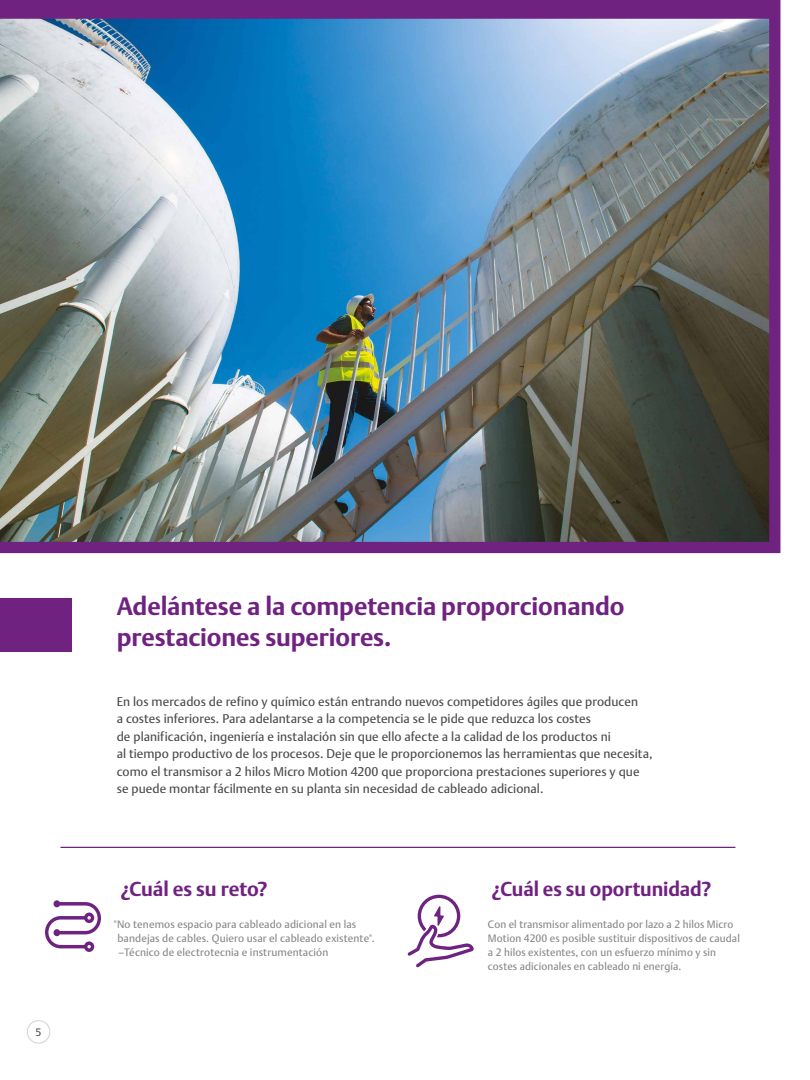
<style>
.page{position:relative;width:810px;height:1080px;background:#fff}
.page>*{position:absolute;margin:0;border:0;box-sizing:border-box;transform-origin:0 0}
.t1{font:700 25px/31.2px "DTL Argo T";letter-spacing:-.005em;color:#702281}
.t2{font:700 20px "DTL Argo T";letter-spacing:-.005em;color:#702281}
.t3{font:12.5px/17.5px "DTL Argo T";letter-spacing:.005em;color:#4a4a49}
.t4{font:10.62px/13.8px "DTL Argo T";letter-spacing:.01em;color:#878787}
.t5{font:10.62px "DTL Argo T";color:#4a4a49}
</style>
<div class="page">
<div style="left:27px;top:1020px;width:23px;height:24px;border:1px solid #dadada;border-radius:50%"></div>
<div style="left:0;top:598px;width:72px;height:53px;background:#702281"></div>
<img style="left:0;top:0;width:780px;height:553px">
<hr style="left:60px;top:847px;width:675px;height:1px;background:#702281">
<svg style="left:45px;top:902px;width:56px;height:50px"></svg>
<div style="left:54px;top:900px;width:6px;height:7px;background:#6e2380;border-radius:50%"></div>
<svg style="left:408px;top:895px;width:66px;height:72px"></svg>
<p class="t5" style="left:36px;top:1026px;width:7px">5</p>
<h1 class="t1" style="left:117px;top:590px;width:509px">Adelántese a la competencia proporcionando prestaciones superiores.</h1>
<p class="t3" style="left:117px;top:693px;width:537px">En los mercados de refino y químico están entrando nuevos competidores ágiles que producen<br>a costes inferiores. Para adelantarse a la competencia se le pide que reduzca los costes<br>de planificación, ingeniería e instalación sin que ello afecte a la calidad de los productos ni<br>al tiempo productivo de los procesos. Deje que le proporcionemos las herramientas que necesita, como el transmisor a 2 hilos Micro Motion 4200 que proporciona prestaciones superiores y que se puede montar fácilmente en su planta sin necesidad de cableado adicional.</p>
<h2 class="t2" style="left:121px;top:877px;width:148px">¿Cuál es su reto?</h2>
<p class="t4" style="left:117px;top:918px;width:259px;text-indent:-4px">"No tenemos espacio para cableado adicional en las bandejas de cables. Quiero usar el cableado existente". –Técnico de electrotecnia e instrumentación</p>
<h2 class="t2" style="left:492px;top:877px;width:221px">¿Cuál es su oportunidad?</h2>
<p class="t4" style="left:488px;top:918px;width:253px">Con el transmisor alimentado por lazo a 2 hilos Micro Motion 4200 es posible sustituir dispositivos de caudal a 2 hilos existentes, con un esfuerzo mínimo y sin costes adicionales en cableado ni energía.</p>
</div>
